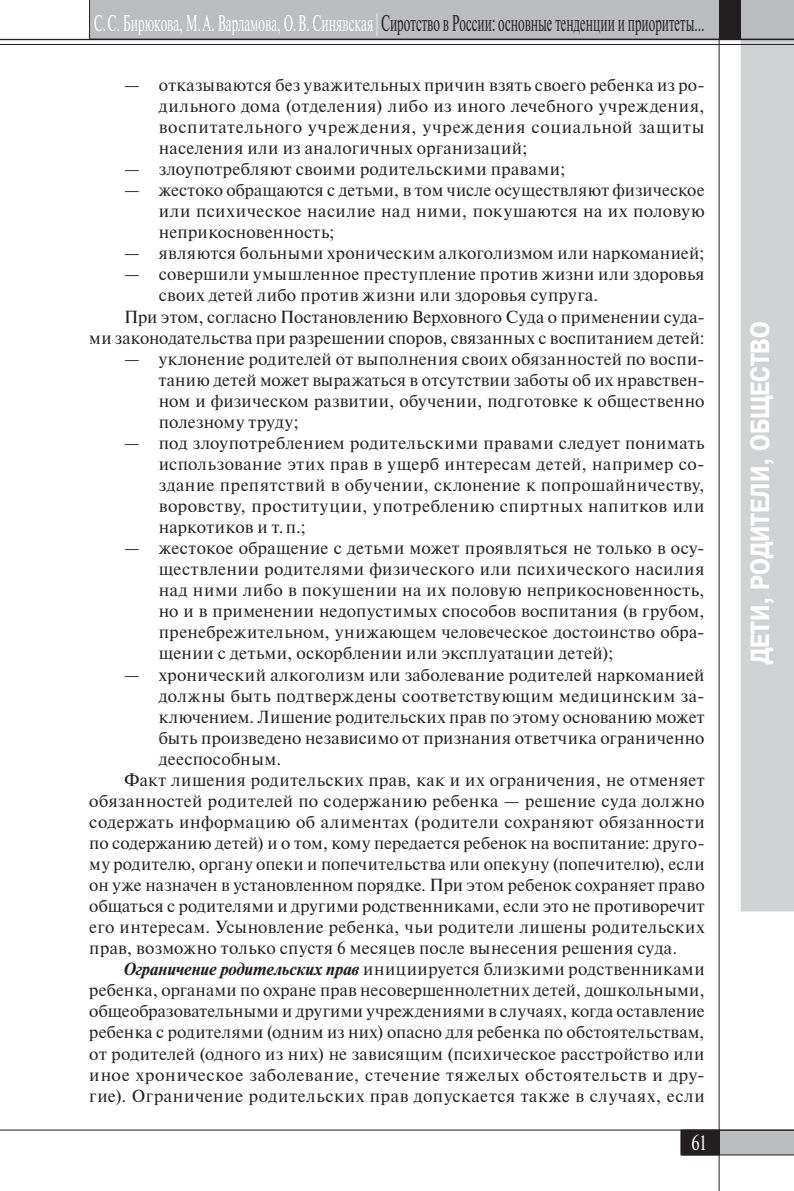
<style>
.page{position:relative;width:794px;height:1191px;background:#fff}
.page>*{position:absolute;margin:0;border:0;box-sizing:border-box;transform-origin:0 0}
.t1{font:700 26.25px "Pragmatica Cond C";color:#fff}
.t2{font:22.75px "Newton";color:#231f20;scale:.54 1}
.t3{font:21px "Newton";color:#fff;scale:.8 1}
.t4{font:17.5px/21px "Newton";letter-spacing:.02em;color:#231f20;text-align:justify}
.t5{font:17.5px "Newton";letter-spacing:.04em;color:#231f20}
.s1{color:#fff}
.s2{font-weight:700;font-style:italic}
</style>
<div class="page">
<div style="left:741px;top:40px;width:53px;height:871px;background:#d1d2d4"></div>
<svg style="left:719px;top:1130px;width:75px;height:25px;background:#b1b2b5"></svg>
<div style="left:681px;top:1130px;width:38px;height:25px;background:#231f20"></div>
<div style="left:680px;top:1130px;width:39px;height:25px;border:1px solid #231f20"></div>
<hr style="left:718px;top:0;width:1px;height:1191px;background:#231f20">
<hr style="left:0;top:1129px;width:794px;height:1px;background:#231f20">
<hr style="left:0;top:39px;width:794px;height:1px;background:#231f20">
<hr style="left:0;top:44px;width:794px;height:1px;background:#231f20">
<div style="left:89px;top:0;width:705px;height:39px;background:#bcbdc0"></div>
<div style="left:719px;top:0;width:22px;height:40px;background:#231f20"></div>
<h2 class="t2" style="left:94px;top:6px;width:1132px"><span class="s1">С.С. Бирюкова, М.А. Варламова, О.В. Синявская |</span> Сиротство в России: основные тенденции и приоритеты...</h2>
<p class="t4" style="left:159px;top:74px;width:547px;text-indent:-35px">— отказываются без уважительных причин взять своего ребенка из ро&shy;дильного дома (отделения) либо из иного лечебного учреждения, воспитательного учреждения, учреждения социальной защиты населения или из аналогичных организаций;</p>
<p class="t4" style="left:124px;top:158px;width:443px">— злоупотребляют своими родительскими правами;</p>
<p class="t4" style="left:159px;top:179px;width:547px;text-indent:-35px">— жестоко обращаются с детьми, в том числе осуществляют физическое или психическое насилие над ними, покушаются на их половую неприкосновенность;</p>
<p class="t4" style="left:124px;top:242px;width:582px">— являются больными хроническим алкоголизмом или наркоманией;</p>
<p class="t4" style="left:124px;top:263px;width:582px">— совершили умышленное преступление против жизни или здоровья</p>
<p class="t4" style="left:159px;top:284px;width:441px">своих детей либо против жизни или здоровья супруга.</p>
<p class="t4" style="left:124px;top:305px;width:582px">При этом, согласно Постановлению Верховного Суда о применении суда-</p>
<p class="t4" style="left:89px;top:326px;width:617px">ми законодательства при разрешении споров, связанных с воспитанием детей:</p>
<p class="t4" style="left:159px;top:347px;width:547px;text-indent:-35px">— уклонение родителей от выполнения своих обязанностей по воспи&shy;танию детей может выражаться в отсутствии заботы об их нравствен&shy;ном и физическом развитии, обучении, подготовке к общественно полезному труду;</p>
<p class="t4" style="left:159px;top:432px;width:547px;text-indent:-35px">— под злоупотреблением родительскими правами следует понимать использование этих прав в ущерб интересам детей, например со&shy;здание препятствий в обучении, склонение к попрошайничеству, воровству, проституции, употреблению спиртных напитков или наркотиков и т.п.;</p>
<p class="t4" style="left:159px;top:537px;width:547px;text-indent:-35px">— жестокое обращение с детьми может проявляться не только в осу&shy;ществлении родителями физического или психического насилия над ними либо в покушении на их половую неприкосновенность, но и в применении недопустимых способов воспитания (в грубом, пренебрежительном, унижающем человеческое достоинство обра&shy;щении с детьми, оскорблении или эксплуатации детей);</p>
<p class="t4" style="left:124px;top:663px;width:582px">— хронический алкоголизм или заболевание родителей наркоманией</p>
<p class="t4" style="left:159px;top:684px;width:547px">должны быть подтверждены соответствующим медицинским за-</p>
<p class="t4" style="left:159px;top:705px;width:547px">ключением. Лишение родительских прав по этому основанию может</p>
<p class="t4" style="left:159px;top:726px;width:547px">быть произведено независимо от признания ответчика ограниченно</p>
<p class="t4" style="left:159px;top:747px;width:124px">дееспособным.</p>
<p class="t4" style="left:124px;top:768px;width:582px">Факт лишения родительских прав, как и их ограничения, не отменяет</p>
<p class="t4" style="left:89px;top:789px;width:617px">обязанностей родителей по содержанию ребенка — решение суда должно</p>
<p class="t4" style="left:89px;top:811px;width:617px">содержать информацию об алиментах (родители сохраняют обязанности</p>
<p class="t4" style="left:89px;top:832px;width:617px">по содержанию детей) и о том, кому передается ребенок на воспитание: друго-</p>
<p class="t4" style="left:89px;top:853px;width:617px">му родителю, органу опеки и попечительства или опекуну (попечителю), если</p>
<p class="t4" style="left:89px;top:874px;width:617px">он уже назначен в установленном порядке. При этом ребенок сохраняет право</p>
<p class="t4" style="left:89px;top:895px;width:617px">общаться с родителями и другими родственниками, если это не противоречит</p>
<p class="t4" style="left:89px;top:916px;width:617px">его интересам. Усыновление ребенка, чьи родители лишены родительских</p>
<p class="t4" style="left:89px;top:937px;width:589px">прав, возможно только спустя 6 месяцев после вынесения решения суда.</p>
<p class="t4" style="left:124px;top:958px;width:582px"><span class="s2">Ограничение родительских прав</span> инициируется близкими родственниками</p>
<p class="t4" style="left:89px;top:979px;width:617px">ребенка, органами по охране прав несовершеннолетних детей, дошкольными,</p>
<p class="t4" style="left:89px;top:1000px;width:617px">общеобразовательными и другими учреждениями в случаях, когда оставление</p>
<p class="t4" style="left:89px;top:1021px;width:617px">ребенка с родителями (одним из них) опасно для ребенка по обстоятельствам,</p>
<p class="t4" style="left:89px;top:1042px;width:617px">от родителей (одного из них) не зависящим (психическое расстройство или</p>
<p class="t5" style="left:89px;top:1061px;width:617px">иное хроническое заболевание, стечение тяжелых обстоятельств и дру-</p>
<p class="t5" style="left:89px;top:1082px;width:617px">гие). Ограничение родительских прав допускается также в случаях, если</p>
<p class="t3" style="left:691px;top:1127px;width:21px">61</p>
<h1 class="t1" style="left:745px;top:664px;width:344px;rotate:-90deg">ДЕТИ, РОДИТЕЛИ, ОБЩЕСТВО</h1>
</div>
